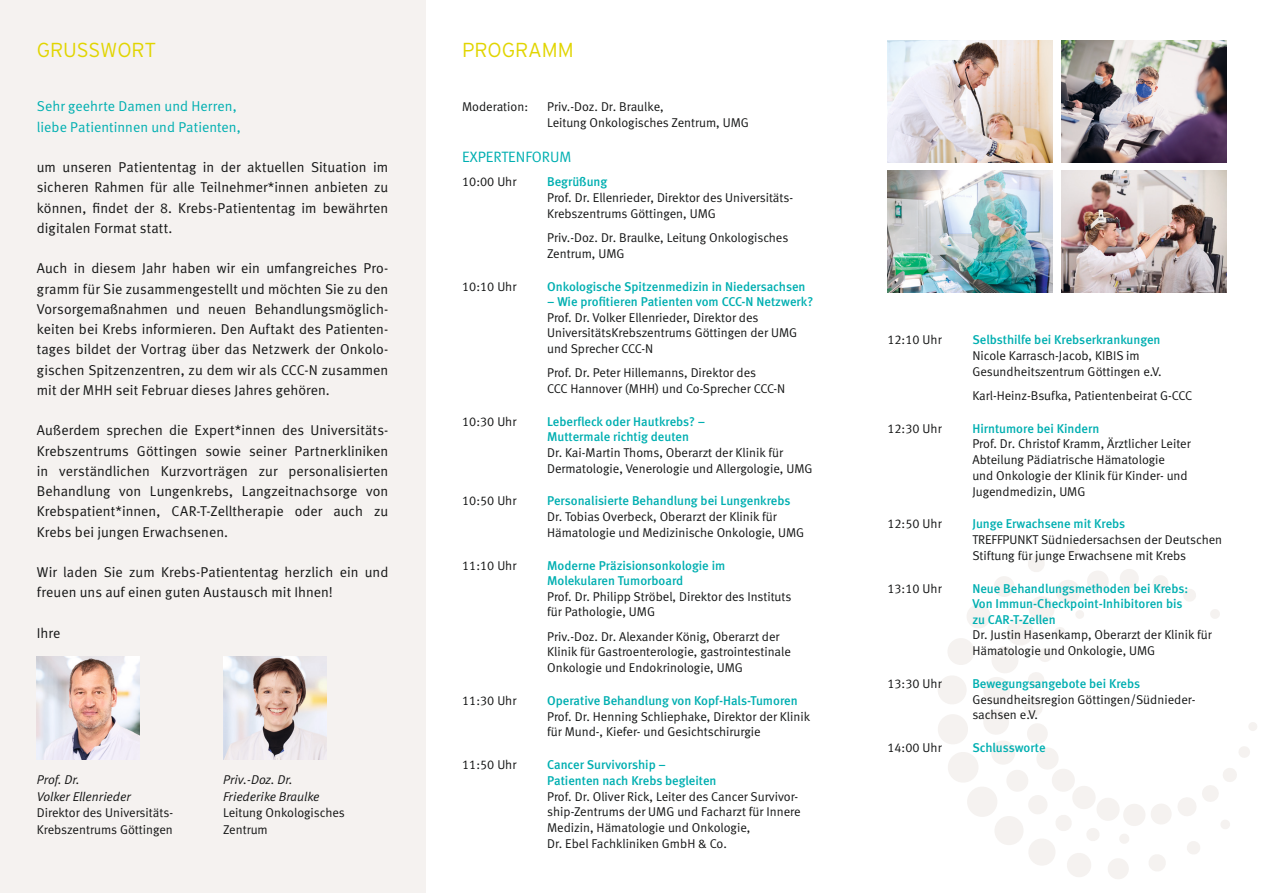
<style>
.page{position:relative;width:1263px;height:893px;background:#fff}
.page>*{position:absolute;margin:0;border:0;box-sizing:border-box;transform-origin:0 0}
.t1{font:300 20.25px "Interstate";color:#e1d500}
.t2{font:15px "Meta Normal LF";color:#00afb1}
.t3{font:14.25px/20.2px "Meta Normal LF";letter-spacing:.005em;color:#151616;text-align:justify}
.t4{font:14.25px/20.2px "Meta Normal LF";letter-spacing:.005em;color:#00afb1}
.t5{font:12.75px/15.8px "Meta Normal LF";color:#151616}
.t6{font:12.75px/15.3px "Meta Medium LF";color:#00afb1}
.t7{font:italic 12.75px/16.5px "Meta Normal LF";color:#151616}
</style>
<div class="page">
<svg style="left:938px;top:543px;width:319px;height:336px"></svg>
<div style="left:0;top:0;width:425px;height:893px;background:#f5f2f0"></div>
<img style="left:37px;top:656px;width:103px;height:103px">
<img style="left:223px;top:656px;width:103px;height:103px">
<img style="left:887px;top:41px;width:165px;height:121px">
<img style="left:1061px;top:41px;width:165px;height:121px">
<img style="left:887px;top:171px;width:165px;height:121px">
<img style="left:1061px;top:171px;width:165px;height:121px">
<h1 class="t1" style="left:37px;top:38px;width:121px">GRUSSWORT</h1>
<h1 class="t1" style="left:462px;top:38px;width:113px">PROGRAMM</h1>
<p class="t4" style="left:37px;top:96px;width:206px">Sehr geehrte Damen und Herren, liebe Patientinnen und Patienten,</p>
<p class="t3" style="left:37px;top:157px;width:353px">um unseren Patiententag in der aktuellen Situation im sicheren Rahmen für alle Teilnehmer*innen anbieten zu können, findet der 8. Krebs-Patiententag im bewährten digitalen Format statt.</p>
<p class="t3" style="left:37px;top:258px;width:353px">Auch in diesem Jahr haben wir ein umfangreiches Pro&shy;gramm für Sie zusammengestellt und möchten Sie zu den Vorsorgemaßnahmen und neuen Behandlungsmöglich&shy;keiten bei Krebs informieren. Den Auftakt des Patienten&shy;tages bildet der Vortrag über das Netzwerk der Onkolo&shy;gischen Spitzenzentren, zu dem wir als CCC-N zusammen mit der MHH seit Februar dieses Jahres gehören.</p>
<p class="t3" style="left:37px;top:420px;width:353px">Außerdem sprechen die Expert*innen des Universitäts-Krebszentrums Göttingen sowie seiner Partnerkliniken in verständlichen Kurzvorträgen zur personalisierten Behandlung von Lungenkrebs, Langzeitnachsorge von Krebspatient*innen, CAR-T-Zelltherapie oder auch zu Krebs bei jungen Erwachsenen.</p>
<p class="t3" style="left:37px;top:562px;width:353px">Wir laden Sie zum Krebs-Patiententag herzlich ein und freuen uns auf einen guten Austausch mit Ihnen!</p>
<p class="t3" style="left:37px;top:623px;width:25px">Ihre</p>
<p class="t7" style="left:37px;top:771px;width:96px">Prof. Dr.<br>Volker Ellenrieder</p>
<p class="t5" style="left:37px;top:804px;width:138px;line-height:16.5px">Direktor des Universitäts-<br>Krebszentrums Göttingen</p>
<p class="t7" style="left:223px;top:771px;width:98px">Priv.-Doz. Dr.<br>Friederike Braulke</p>
<p class="t5" style="left:223px;top:804px;width:123px;line-height:16.5px">Leitung Onkologisches<br>Zentrum</p>
<p class="t5" style="left:462px;top:99px;width:68px">Moderation:</p>
<p class="t5" style="left:547px;top:99px;width:203px">Priv.-Doz. Dr. Braulke,<br>Leitung Onkologisches Zentrum, UMG</p>
<p class="t2" style="left:462px;top:148px;width:111px">EXPERTENFORUM</p>
<p class="t5" style="left:462px;top:174px;width:56px">10:00 Uhr</p>
<p class="t6" style="left:547px;top:174px;width:62px">Begrüßung</p>
<p class="t5" style="left:547px;top:190px;width:248px">Prof. Dr. Ellenrieder, Direktor des Universitäts-<br>Krebszentrums Göttingen, UMG</p>
<p class="t5" style="left:547px;top:230px;width:243px">Priv.-Doz. Dr. Braulke, Leitung Onkologisches<br>Zentrum, UMG</p>
<p class="t5" style="left:462px;top:278px;width:56px">10:10 Uhr</p>
<p class="t6" style="left:547px;top:278px;width:260px">Onkologische Spitzenmedizin in Niedersachsen</p>
<p class="t6" style="left:547px;top:294px;width:268px">– Wie profitieren Patienten vom CCC-N Netzwerk?</p>
<p class="t5" style="left:547px;top:309px;width:251px">Prof. Dr. Volker Ellenrieder, Direktor des<br>UniversitätsKrebszentrums Göttingen der UMG und Sprecher CCC-N</p>
<p class="t5" style="left:547px;top:365px;width:240px">Prof. Dr. Peter Hillemanns, Direktor des<br>CCC Hannover (MHH) und Co-Sprecher CCC-N</p>
<p class="t5" style="left:462px;top:413px;width:56px">10:30 Uhr</p>
<p class="t6" style="left:547px;top:414px;width:160px">Leberfleck oder Hautkrebs? –<br>Muttermale richtig deuten</p>
<p class="t5" style="left:547px;top:444px;width:267px">Dr. Kai-Martin Thoms, Oberarzt der Klinik für<br>Dermatologie, Venerologie und Allergologie, UMG</p>
<p class="t5" style="left:462px;top:493px;width:56px">10:50 Uhr</p>
<p class="t6" style="left:547px;top:493px;width:245px">Personalisierte Behandlung bei Lungenkrebs</p>
<p class="t5" style="left:547px;top:509px;width:259px">Dr. Tobias Overbeck, Oberarzt der Klinik für<br>Hämatologie und Medizinische Onkologie, UMG</p>
<p class="t5" style="left:462px;top:557px;width:56px">11:10 Uhr</p>
<p class="t6" style="left:547px;top:557px;width:180px">Moderne Präzisionsonkologie im<br>Molekularen Tumorboard</p>
<p class="t5" style="left:547px;top:588px;width:246px">Prof. Dr. Philipp Ströbel, Direktor des Instituts für Pathologie, UMG</p>
<p class="t5" style="left:547px;top:628px;width:245px">Priv.-Doz. Dr. Alexander König, Oberarzt der<br>Klinik für Gastroenterologie, gastrointestinale<br>Onkologie und Endokrinologie, UMG</p>
<p class="t5" style="left:462px;top:692px;width:56px">11:30 Uhr</p>
<p class="t6" style="left:547px;top:693px;width:252px">Operative Behandlung von Kopf-Hals-Tumoren</p>
<p class="t5" style="left:547px;top:708px;width:265px">Prof. Dr. Henning Schliephake, Direktor der Klinik für Mund-, Kiefer- und Gesichtschirurgie</p>
<p class="t5" style="left:462px;top:757px;width:56px">11:50 Uhr</p>
<p class="t6" style="left:547px;top:757px;width:171px;line-height:15.8px">Cancer Survivorship –<br>Patienten nach Krebs begleiten</p>
<p class="t5" style="left:547px;top:788px;width:255px">Prof. Dr. Oliver Rick, Leiter des Cancer Survivor&shy;ship-Zentrums der UMG und Facharzt für Innere Medizin, Hämatologie und Onkologie,<br>Dr. Ebel Fachkliniken GmbH &amp; Co.</p>
<p class="t5" style="left:887px;top:332px;width:56px">12:10 Uhr</p>
<p class="t6" style="left:972px;top:332px;width:190px">Selbsthilfe bei Krebserkrankungen</p>
<p class="t5" style="left:972px;top:347px;width:191px">Nicole Karrasch-Jacob, KIBIS im<br>Gesundheitszentrum Göttingen e.V.</p>
<p class="t5" style="left:972px;top:387px;width:221px">Karl-Heinz-Bsufka, Patientenbeirat G-CCC</p>
<p class="t5" style="left:887px;top:420px;width:56px">12:30 Uhr</p>
<p class="t6" style="left:972px;top:420px;width:129px">Hirntumore bei Kindern</p>
<p class="t5" style="left:972px;top:436px;width:220px">Prof. Dr. Christof Kramm, Ärztlicher Leiter Abteilung Pädiatrische Hämatologie<br>und Onkologie der Klinik für Kinder- und Jugendmedizin, UMG</p>
<p class="t5" style="left:887px;top:516px;width:56px">12:50 Uhr</p>
<p class="t6" style="left:972px;top:516px;width:154px">Junge Erwachsene mit Krebs</p>
<p class="t5" style="left:972px;top:532px;width:251px">TREFFPUNKT Südniedersachsen der Deutschen<br>Stiftung für junge Erwachsene mit Krebs</p>
<p class="t5" style="left:887px;top:580px;width:56px">13:10 Uhr</p>
<p class="t6" style="left:972px;top:580px;width:217px">Neue Behandlungsmethoden bei Krebs:<br>Von Immun-Checkpoint-Inhibitoren bis zu CAR-T-Zellen</p>
<p class="t5" style="left:972px;top:627px;width:241px">Dr. Justin Hasenkamp, Oberarzt der Klinik für<br>Hämatologie und Onkologie, UMG</p>
<p class="t5" style="left:887px;top:675px;width:56px">13:30 Uhr</p>
<p class="t6" style="left:972px;top:676px;width:169px">Bewegungsangebote bei Krebs</p>
<p class="t5" style="left:972px;top:691px;width:223px">Gesundheitsregion Göttingen/Südnieder&shy;sachsen e.V.</p>
<p class="t5" style="left:887px;top:740px;width:56px">14:00 Uhr</p>
<p class="t6" style="left:972px;top:740px;width:75px">Schlussworte</p>
</div>
